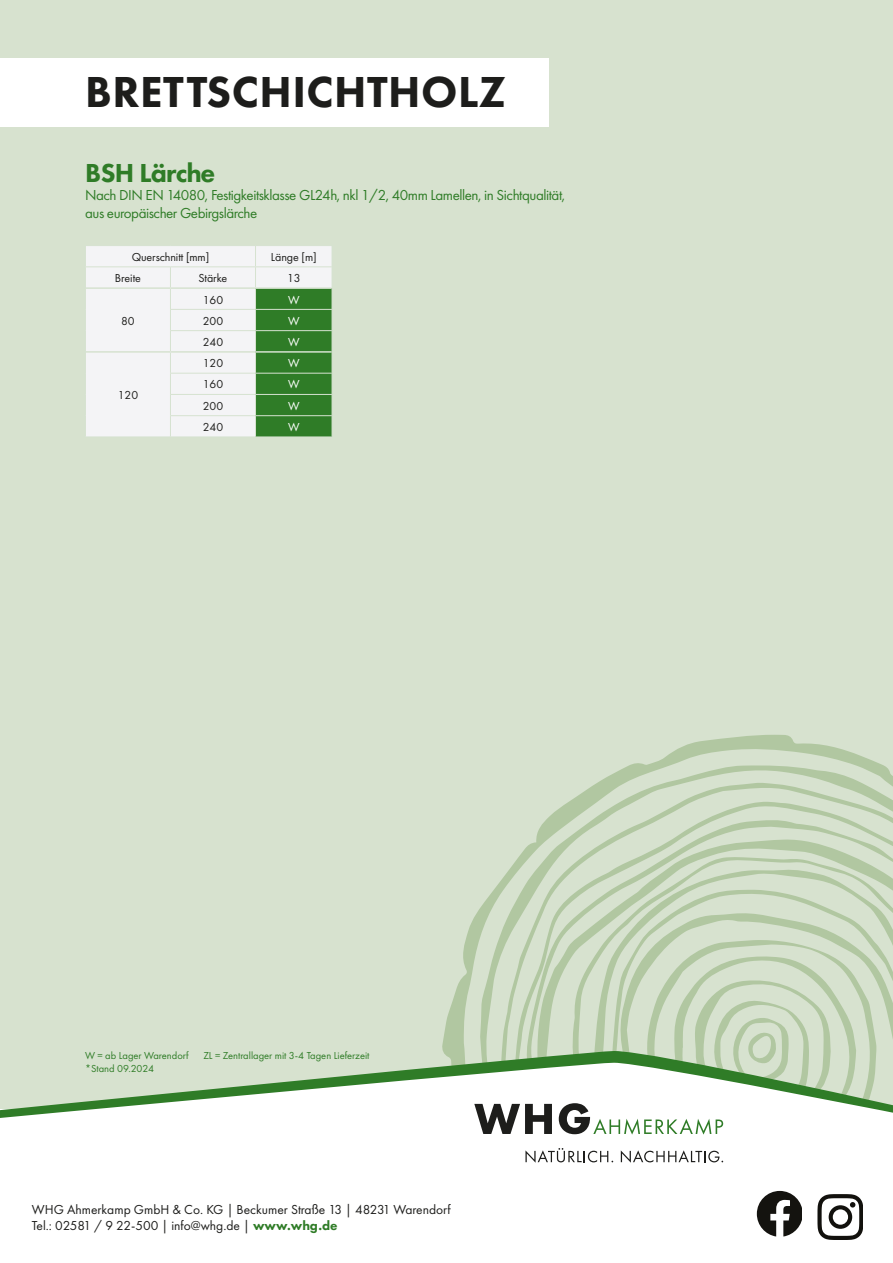
<style>
.page{position:relative;width:893px;height:1263px;background:#d7e2cf}
.page>*{position:absolute;margin:0;border:0;box-sizing:border-box;transform-origin:0 0}
.t1{font:800 45px "Futura PT";letter-spacing:.01em;color:#1d1d1b}
.t2{font:800 27px "Futura PT";letter-spacing:-.03em;color:#2f7c27}
.t3{font:15px/18px "Futura PT";letter-spacing:-.03em;color:#2f7c27}
.t4{font:13.5px/16.2px "Futura PT";color:#1d1d1b}
.t5{font:12px "Futura PT";letter-spacing:-.01em;color:#1d1d1b}
.t6{font:12px "Futura PT";color:#fff}
.t7{font:10.5px "Futura PT";color:#2f7c27}
.s1{font-weight:800;color:#2f7c27}
</style>
<div class="page">
<div style="left:0;top:58px;width:549px;height:69px;background:#fff"></div>
<svg style="left:442px;top:735px;width:440px;height:316px"></svg>
<svg style="left:480px;top:765px;width:413px;height:191px"></svg>
<svg style="left:501px;top:782px;width:392px;height:174px"></svg>
<svg style="left:515px;top:801px;width:378px;height:155px"></svg>
<svg style="left:526px;top:818px;width:367px;height:138px"></svg>
<svg style="left:536px;top:839px;width:357px;height:117px"></svg>
<svg style="left:570px;top:857px;width:323px;height:99px"></svg>
<svg style="left:592px;top:869px;width:301px;height:87px"></svg>
<svg style="left:612px;top:890px;width:281px;height:66px"></svg>
<svg style="left:620px;top:913px;width:273px;height:138px"></svg>
<svg style="left:646px;top:939px;width:230px;height:112px"></svg>
<div style="left:86px;top:246px;width:169px;height:191px;background:#f4f4f6"></div>
<hr style="left:85px;top:266px;width:85px;height:1px;background:#d6e2d0">
<hr style="left:170px;top:266px;width:85px;height:1px;background:#d6e2d0">
<hr style="left:170px;top:309px;width:85px;height:1px;background:#d6e2d0">
<hr style="left:170px;top:330px;width:85px;height:1px;background:#d6e2d0">
<hr style="left:170px;top:373px;width:85px;height:1px;background:#d6e2d0">
<hr style="left:170px;top:394px;width:85px;height:1px;background:#d6e2d0">
<hr style="left:170px;top:415px;width:85px;height:1px;background:#d6e2d0">
<svg style="left:170px;top:267px;width:1px;height:170px"></svg>
<svg style="left:255px;top:246px;width:77px;height:191px;background:#619a5b"></svg>
<hr style="left:86px;top:287px;width:84px;height:2px;background:#d6e2d0">
<hr style="left:86px;top:351px;width:84px;height:2px;background:#d6e2d0">
<hr style="left:170px;top:287px;width:85px;height:2px;background:#d6e2d0">
<hr style="left:255px;top:287px;width:77px;height:2px;background:#d6e2d0">
<hr style="left:170px;top:351px;width:85px;height:2px;background:#d6e2d0">
<hr style="left:255px;top:351px;width:77px;height:2px;background:#d6e2d0">
<div style="left:0;top:1110px;width:893px;height:153px;background:#fff"></div>
<svg style="left:0;top:1051px;width:893px;height:67px"></svg>
<svg style="left:474px;top:956px;width:382px;height:207px"></svg>
<svg style="left:817px;top:1194px;width:46px;height:46px"></svg>
<svg style="left:757px;top:1191px;width:44px;height:45px"></svg>
<h1 class="t1" style="left:85px;top:63px;width:423px">BRETTSCHICHTHOLZ</h1>
<h2 class="t2" style="left:85px;top:156px;width:132px">BSH Lärche</h2>
<p class="t3" style="left:85px;top:186px;width:482px">Nach DIN EN 14080, Festigkeitsklasse GL24h, nkl 1/2, 40mm Lamellen, in Sichtqualität, aus europäischer Gebirgslärche</p>
<p class="t5" style="left:132px;top:250px;width:79px">Querschnitt [mm]</p>
<p class="t5" style="left:271px;top:250px;width:47px">Länge [m]</p>
<p class="t5" style="left:115px;top:271px;width:27px">Breite</p>
<p class="t5" style="left:199px;top:271px;width:30px">Stärke</p>
<p class="t5" style="left:287px;top:271px;width:15px">13</p>
<p class="t5" style="left:121px;top:313px;width:15px">80</p>
<p class="t5" style="left:203px;top:292px;width:22px">160</p>
<p class="t6" style="left:288px;top:292px;width:13px">W</p>
<p class="t5" style="left:203px;top:313px;width:22px">200</p>
<p class="t6" style="left:288px;top:313px;width:13px">W</p>
<p class="t5" style="left:203px;top:335px;width:22px">240</p>
<p class="t6" style="left:288px;top:335px;width:13px">W</p>
<p class="t5" style="left:118px;top:388px;width:22px">120</p>
<p class="t5" style="left:203px;top:356px;width:22px">120</p>
<p class="t6" style="left:288px;top:356px;width:13px">W</p>
<p class="t5" style="left:203px;top:377px;width:22px">160</p>
<p class="t6" style="left:288px;top:377px;width:13px">W</p>
<p class="t5" style="left:203px;top:398px;width:22px">200</p>
<p class="t6" style="left:288px;top:398px;width:13px">W</p>
<p class="t5" style="left:203px;top:420px;width:22px">240</p>
<p class="t6" style="left:288px;top:420px;width:13px">W</p>
<p class="t7" style="left:85px;top:1049px;width:105px">W = ab Lager Warendorf</p>
<p class="t7" style="left:203px;top:1049px;width:168px">ZL = Zentrallager mit 3-4 Tagen Lieferzeit</p>
<p class="t7" style="left:85px;top:1062px;width:70px">*Stand 09.2024</p>
<p class="t4" style="left:32px;top:1201px;width:420px">WHG Ahmerkamp GmbH &amp; Co. KG | Beckumer Straße 13 | 48231 Warendorf<br>Tel.: 02581 / 9 22-500 | info@whg.de | <span class="s1">www.whg.de</span></p>
</div>
